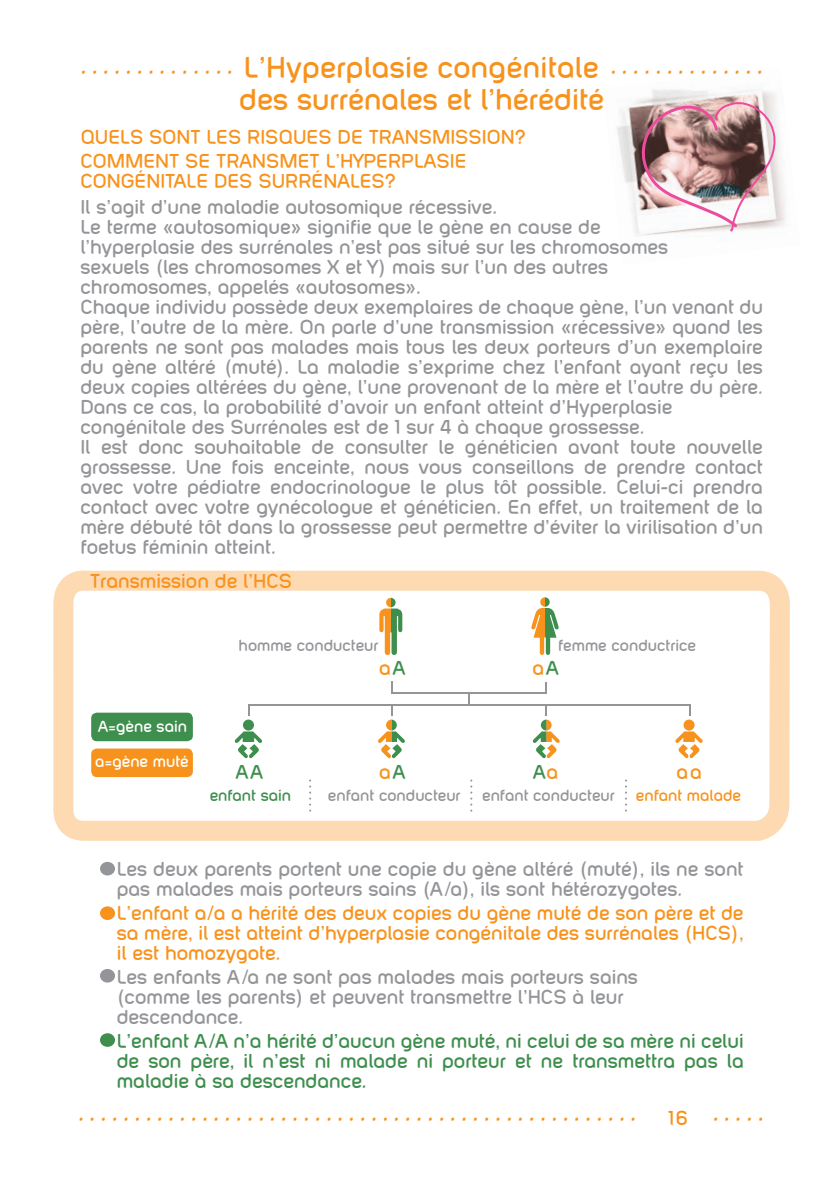
<style>
.page{position:relative;width:840px;height:1191px;background:#fff}
.page>*{position:absolute;margin:0;border:0;box-sizing:border-box;transform-origin:0 0}
.t1{font:30px "Layar Bahtera Doomsday";color:#f7931d}
.t2{font:26px "Layar Bahtera Doomsday";color:#f7931d}
.t3{font:20px/20px "Layar Bahtera Doomsday";color:#939598}
.t4{font:20px/20px "Layar Bahtera Doomsday";color:#f7931d}
.t5{font:20px/20px "Layar Bahtera Doomsday";color:#3e8e4d;text-align:justify}
.t6{font:16px "Layar Bahtera Doomsday";color:#939598}
.t7{font:16px "Layar Bahtera Doomsday";color:#fff}
.t8{font:16px "Layar Bahtera Doomsday";color:#f7931d}
.t9{font:16px "Layar Bahtera Doomsday";color:#3e8e4d}
.s1{font-size:30px}
.s2{color:#3e8e4d}
.s3{color:#f7931d}
</style>
<div class="page">
<img style="left:617px;top:89px;width:169px;height:147px">
<svg style="left:640px;top:102px;width:136px;height:129px"></svg>
<div style="left:100px;top:862px;width:15px;height:13px;background:#939598;border-radius:50%"></div>
<div style="left:100px;top:906px;width:15px;height:14px;background:#f7931d;border-radius:50%"></div>
<div style="left:100px;top:969px;width:15px;height:13px;background:#939598;border-radius:50%"></div>
<div style="left:100px;top:1033px;width:15px;height:13px;background:#3e8e4d;border-radius:50%"></div>
<svg style="left:53px;top:570px;width:736px;height:271px"></svg>
<div style="left:91px;top:712px;width:102px;height:29px;background:#3e8e4d;border-radius:6px"></div>
<div style="left:243px;top:719px;width:11px;height:11px;background:#3e8e4d;border-radius:50%"></div>
<svg style="left:234px;top:731px;width:29px;height:27px"></svg>
<div style="left:683px;top:719px;width:11px;height:11px;background:#f7931d;border-radius:50%"></div>
<svg style="left:674px;top:731px;width:29px;height:27px"></svg>
<svg style="left:309px;top:779px;width:2px;height:32px"></svg>
<svg style="left:470px;top:779px;width:2px;height:32px"></svg>
<svg style="left:624px;top:779px;width:2px;height:32px"></svg>
<hr style="left:248px;top:704px;width:441px;height:1px;background:#939598">
<hr style="left:391px;top:692px;width:155px;height:1px;background:#939598">
<svg style="left:379px;top:598px;width:23px;height:57px"></svg>
<svg style="left:530px;top:597px;width:28px;height:58px"></svg>
<svg style="left:377px;top:705px;width:28px;height:53px"></svg>
<svg style="left:531px;top:705px;width:29px;height:53px"></svg>
<div style="left:91px;top:748px;width:102px;height:29px;background:#f7931d;border-radius:6px"></div>
<h2 class="t2" style="left:80px;top:51px;width:683px">.............. <span class="s1">L’Hyperplasie congénitale</span> ..............</h2>
<h1 class="t1" style="left:239px;top:83px;width:366px">des surrénales et l’hérédité</h1>
<p class="t4" style="left:80px;top:125px;width:446px;line-height:24px">QUELS SONT LES RISQUES DE TRANSMISSION?<br>COMMENT SE TRANSMET L’HYPERPLASIE</p>
<p class="t4" style="left:80px;top:171px;width:317px">CONGÉNITALE DES SURRÉNALES?</p>
<p class="t3" style="left:80px;top:197px;width:683px">Il s’agit d’une maladie autosomique récessive.<br>Le terme «autosomique» signifie que le gène en cause de<br>l’hyperplasie des surrénales n’est pas situé sur les chromosomes<br>sexuels (les chromosomes X et Y) mais sur l’un des autres<br>chromosomes, appelés «autosomes».<br>Chaque individu possède deux exemplaires de chaque gène, l’un venant du père, l’autre de la mère. On parle d’une transmission «récessive» quand les parents ne sont pas malades mais tous les deux porteurs d’un exemplaire du gène altéré (muté). La maladie s’exprime chez l’enfant ayant reçu les deux copies altérées du gène, l’une provenant de la mère et l’autre du père.<br>Dans ce cas, la probabilité d’avoir un enfant atteint d’Hyperplasie congénitale des Surrénales est de 1 sur 4 à chaque grossesse.<br>Il est donc souhaitable de consulter le généticien avant toute nouvelle grossesse. Une fois enceinte, nous vous conseillons de prendre contact avec votre pédiatre endocrinologue le plus tôt possible. Celui-ci prendra contact avec votre gynécologue et généticien. En effet, un traitement de la mère débuté tôt dans la grossesse peut permettre d’éviter la virilisation d’un foetus féminin atteint.</p>
<p class="t4" style="left:90px;top:571px;width:203px">Transmission de l’HCS</p>
<p class="t6" style="left:238px;top:637px;width:141px">homme conducteur</p>
<p class="t6" style="left:558px;top:637px;width:139px">femme conductrice</p>
<p class="t7" style="left:98px;top:718px;width:90px">A=gène sain</p>
<p class="t7" style="left:95px;top:753px;width:95px">a=gène muté</p>
<p class="t5" style="left:235px;top:762px;width:29px">AA</p>
<p class="t4" style="left:379px;top:658px;width:28px">a<span class="s2">A</span></p>
<p class="t4" style="left:532px;top:658px;width:28px">a<span class="s2">A</span></p>
<p class="t4" style="left:379px;top:762px;width:28px">a<span class="s2">A</span></p>
<p class="t5" style="left:532px;top:762px;width:27px">A<span class="s3">a</span></p>
<p class="t4" style="left:676px;top:762px;width:27px">aa</p>
<p class="t9" style="left:209px;top:786px;width:83px">enfant sain</p>
<p class="t6" style="left:328px;top:786px;width:134px">enfant conducteur</p>
<p class="t6" style="left:482px;top:786px;width:134px">enfant conducteur</p>
<p class="t8" style="left:635px;top:786px;width:107px">enfant malade</p>
<p class="t3" style="left:117px;top:859px;width:628px">Les deux parents portent une copie du gène altéré (muté), ils ne sont pas malades mais porteurs sains (A/a), ils sont hétérozygotes.</p>
<p class="t4" style="left:117px;top:903px;width:628px;text-align:justify">L’enfant a/a a hérité des deux copies du gène muté de son père et de sa mère, il est atteint d’hyperplasie congénitale des surrénales (HCS), il est homozygote.</p>
<p class="t3" style="left:117px;top:967px;width:522px">Les enfants A/a ne sont pas malades mais porteurs sains (comme les parents) et peuvent transmettre l’HCS à leur descendance.</p>
<p class="t5" style="left:117px;top:1031px;width:628px">L’enfant A/A n’a hérité d’aucun gène muté, ni celui de sa mère ni celui de son père, il n’est ni malade ni porteur et ne transmettra pas la maladie à sa descendance.</p>
<h2 class="t2" style="left:78px;top:1097px;width:687px">.................................................. <sub>16</sub> .....</h2>
</div>
